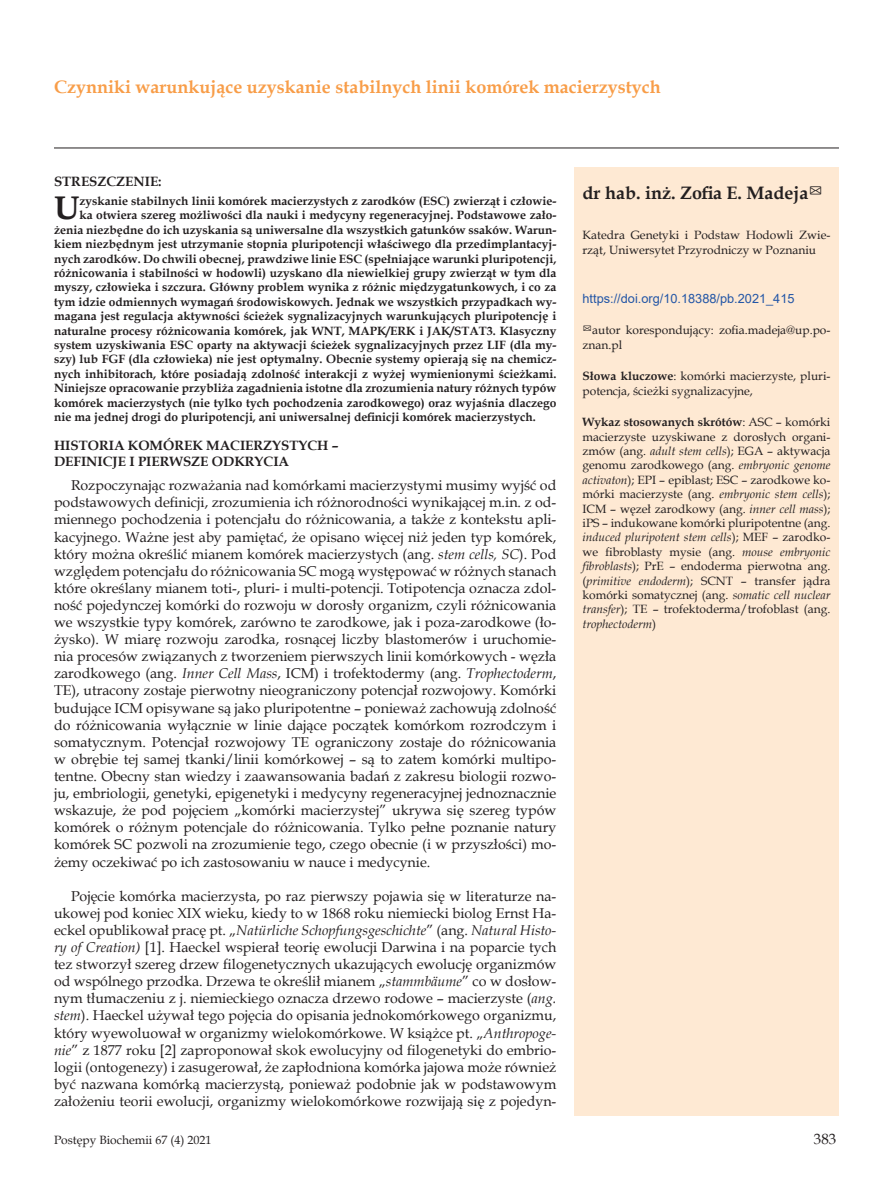
<style>
.page{position:relative;width:893px;height:1191px;background:#fff}
.page>*{position:absolute;margin:0;border:0;box-sizing:border-box;transform-origin:0 0}
._7_Streszczenie{font:700 32.7px "Book Antiqua";color:#231f20}
._1_Tytul{font:700 18px "Book Antiqua";color:#f89d48}
._2_Autor{font:700 18px "Book Antiqua";color:#231f20}
.t1{font:15px "Book Antiqua";color:#231f20}
.Body_tekst{font:14.25px/17.1px "Book Antiqua";color:#231f20;text-align:justify}
.Tytul_1{font:700 13.5px/16.2px "Book Antiqua";color:#231f20}
._6_DOI{font:12.75px "Arial";color:#2356a6}
._7_Streszczenie-2{font:700 12px "Book Antiqua";color:#231f20}
._5_Skroty{font:12px/14.4px "Book Antiqua";color:#231f20}
._3_Adres{font:12px/14.4px "Book Antiqua";color:#231f20}
.s1{font-style:italic}
.s2{font-weight:700}
</style>
<div class="page">
<hr style="left:54px;top:148px;width:785px;height:1px;background:#231f20">
<div style="left:574px;top:167px;width:265px;height:948px;background:#fee9d3"></div>
<p class="_1_Tytul" style="left:54px;top:74px;width:608px">Czynniki warunkujące uzyskanie stabilnych linii komórek macierzystych</p>
<p class="Tytul_1" style="left:54px;top:174px;width:109px">STRESZCZENIE:</p>
<p class="_7_Streszczenie" style="left:54px;top:186px;width:27px">U</p>
<p class="_7_Streszczenie-2" style="left:79px;top:193px;width:478px">zyskanie stabilnych linii komórek macierzystych z zarodków (ESC) zwierząt i człowie-</p>
<p class="_7_Streszczenie-2" style="left:79px;top:207px;width:478px">ka otwiera szereg możliwości dla nauki i medycyny regeneracyjnej. Podstawowe zało-</p>
<p class="_7_Streszczenie-2" style="left:54px;top:221px;width:504px">żenia niezbędne do ich uzyskania są uniwersalne dla wszystkich gatunków ssaków. Warun-</p>
<p class="_7_Streszczenie-2" style="left:54px;top:236px;width:504px">kiem niezbędnym jest utrzymanie stopnia pluripotencji właściwego dla przedimplantacyj-</p>
<p class="_7_Streszczenie-2" style="left:54px;top:250px;width:504px">nych zarodków. Do chwili obecnej, prawdziwe linie ESC (spełniające warunki pluripotencji,</p>
<p class="_7_Streszczenie-2" style="left:54px;top:265px;width:504px">różnicowania i stabilności w hodowli) uzyskano dla niewielkiej grupy zwierząt w tym dla</p>
<p class="_7_Streszczenie-2" style="left:54px;top:279px;width:504px">myszy, człowieka i szczura. Główny problem wynika z różnic międzygatunkowych, i co za</p>
<p class="_7_Streszczenie-2" style="left:54px;top:293px;width:504px">tym idzie odmiennych wymagań środowiskowych. Jednak we wszystkich przypadkach wy-</p>
<p class="_7_Streszczenie-2" style="left:54px;top:308px;width:504px">magana jest regulacja aktywności ścieżek sygnalizacyjnych warunkujących pluripotencję i</p>
<p class="_7_Streszczenie-2" style="left:54px;top:322px;width:504px">naturalne procesy różnicowania komórek, jak WNT, MAPK/ERK i JAK/STAT3. Klasyczny</p>
<p class="_7_Streszczenie-2" style="left:54px;top:337px;width:504px">system uzyskiwania ESC oparty na aktywacji ścieżek sygnalizacyjnych przez LIF (dla my-</p>
<p class="_7_Streszczenie-2" style="left:54px;top:351px;width:504px">szy) lub FGF (dla człowieka) nie jest optymalny. Obecnie systemy opierają się na chemicz-</p>
<p class="_7_Streszczenie-2" style="left:54px;top:365px;width:504px">nych inhibitorach, które posiadają zdolność interakcji z wyżej wymienionymi ścieżkami.</p>
<p class="_7_Streszczenie-2" style="left:54px;top:380px;width:504px">Niniejsze opracowanie przybliża zagadnienia istotne dla zrozumienia natury różnych typów</p>
<p class="_7_Streszczenie-2" style="left:54px;top:394px;width:504px">komórek macierzystych (nie tylko tych pochodzenia zarodkowego) oraz wyjaśnia dlaczego</p>
<p class="_7_Streszczenie-2" style="left:54px;top:409px;width:483px">nie ma jednej drogi do pluripotencji, ani uniwersalnej definicji komórek macierzystych.</p>
<p class="Tytul_1" style="left:54px;top:437px;width:286px">HISTORIA KOMÓREK MACIERZYSTYCH –<br>DEFINICJE I PIERWSZE ODKRYCIA</p>
<p class="Body_tekst" style="left:54px;top:476px;width:504px;text-indent:17px">Rozpoczynając rozważania nad komórkami macierzystymi musimy wyjść od podstawowych definicji, zrozumienia ich różnorodności wynikającej m.in. z od&shy;miennego pochodzenia i potencjału do różnicowania, a także z kontekstu apli&shy;kacyjnego. Ważne jest aby pamiętać, że opisano więcej niż jeden typ komórek, który można określić mianem komórek macierzystych (ang. <span class="s1">stem cells, SC</span>). Pod względem potencjału do różnicowania SC mogą występować w różnych stanach które określany mianem toti-, pluri- i multi-potencji. Totipotencja oznacza zdol&shy;ność pojedynczej komórki do rozwoju w dorosły organizm, czyli różnicowania we wszystkie typy komórek, zarówno te zarodkowe, jak i poza-zarodkowe (ło&shy;żysko). W miarę rozwoju zarodka, rosnącej liczby blastomerów i uruchomie&shy;nia procesów związanych z tworzeniem pierwszych linii komórkowych - węzła zarodkowego (ang. <span class="s1">Inner Cell Mass</span>, ICM) i trofektodermy (ang. <span class="s1">Trophectoderm</span>, TE), utracony zostaje pierwotny nieograniczony potencjał rozwojowy. Komórki budujące ICM opisywane są jako pluripotentne – ponieważ zachowują zdolność do różnicowania wyłącznie w linie dające początek komórkom rozrodczym i somatycznym. Potencjał rozwojowy TE ograniczony zostaje do różnicowania w obrębie tej samej tkanki/linii komórkowej – są to zatem komórki multipo&shy;tentne. Obecny stan wiedzy i zaawansowania badań z zakresu biologii rozwo&shy;ju, embriologii, genetyki, epigenetyki i medycyny regeneracyjnej jednoznacznie wskazuje, że pod pojęciem „komórki macierzystej” ukrywa się szereg typów komórek o różnym potencjale do różnicowania. Tylko pełne poznanie natury komórek SC pozwoli na zrozumienie tego, czego obecnie (i w przyszłości) mo&shy;żemy oczekiwać po ich zastosowaniu w nauce i medycynie.</p>
<p class="Body_tekst" style="left:54px;top:887px;width:504px;text-indent:17px">Pojęcie komórka macierzysta, po raz pierwszy pojawia się w literaturze na&shy;ukowej pod koniec XIX wieku, kiedy to w 1868 roku niemiecki biolog Ernst Ha&shy;eckel opublikował pracę pt. „<span class="s1">Natürliche Schopfungsgeschichte</span>” (ang. <span class="s1">Natural Histo&shy;ry of Creation)</span> [1]. Haeckel wspierał teorię ewolucji Darwina i na poparcie tych tez stworzył szereg drzew filogenetycznych ukazujących ewolucję organizmów od wspólnego przodka. Drzewa te określił mianem „<span class="s1">stammbäume</span>” co w dosłow&shy;nym tłumaczeniu z j. niemieckiego oznacza drzewo rodowe – macierzyste (<span class="s1">ang. stem</span>). Haeckel używał tego pojęcia do opisania jednokomórkowego organizmu, który wyewoluował w organizmy wielokomórkowe. W książce pt. „<span class="s1">Anthropoge&shy;nie</span>” z 1877 roku [2] zaproponował skok ewolucyjny od filogenetyki do embrio&shy;logii (ontogenezy) i zasugerował, że zapłodniona komórka jajowa może również być nazwana komórką macierzystą, ponieważ podobnie jak w podstawowym założeniu teorii ewolucji, organizmy wielokomórkowe rozwijają się z pojedyn-</p>
<p class="_2_Autor" style="left:583px;top:181px;width:242px">dr hab. inż. Zofia E. Madeja✉</p>
<p class="_3_Adres" style="left:583px;top:228px;width:249px">Katedra Genetyki i Podstaw Hodowli Zwie&shy;rząt, Uniwersytet Przyrodniczy w Poznaniu</p>
<p class="_6_DOI" style="left:583px;top:290px;width:213px">https://doi.org/10.18388/pb.2021_415</p>
<p class="_5_Skroty" style="left:583px;top:323px;width:249px">✉autor korespondujący: zofia.madeja@up.po&shy;znan.pl</p>
<p class="_5_Skroty" style="left:583px;top:369px;width:249px"><span class="s2">Słowa kluczowe</span>: komórki macierzyste, pluri&shy;potencja, ścieżki sygnalizacyjne,</p>
<p class="_5_Skroty" style="left:583px;top:414px;width:249px;text-align:justify"><span class="s2">Wykaz stosowanych skrótów</span>: ASC – komórki macierzyste uzyskiwane z dorosłych organi&shy;zmów (ang. <span class="s1">adult stem cells</span>); EGA – aktywacja genomu zarodkowego (ang. <span class="s1">embryonic genome activaton</span>); EPI – epiblast; ESC – zarodkowe ko&shy;mórki macierzyste (ang. <span class="s1">embryonic stem cells</span>); ICM – węzeł zarodkowy (ang. <span class="s1">inner cell mass</span>); iPS – indukowane komórki pluripotentne (ang. <span class="s1">induced pluripotent stem cells</span>); MEF – zarodko&shy;we fibroblasty mysie (ang. <span class="s1">mouse embryonic fibroblasts</span>); PrE – endoderma pierwotna ang. (<span class="s1">primitive endoderm</span>); SCNT – transfer jądra komórki somatycznej (ang. <span class="s1">somatic cell nuclear transfer</span>); TE – trofektoderma/trofoblast (ang. <span class="s1">trophectoderm</span>)</p>
<p class="_5_Skroty" style="left:54px;top:1132px;width:159px">Postępy Biochemii 67 (4) 2021</p>
<p class="t1" style="left:814px;top:1128px;width:24px">383</p>
</div>
